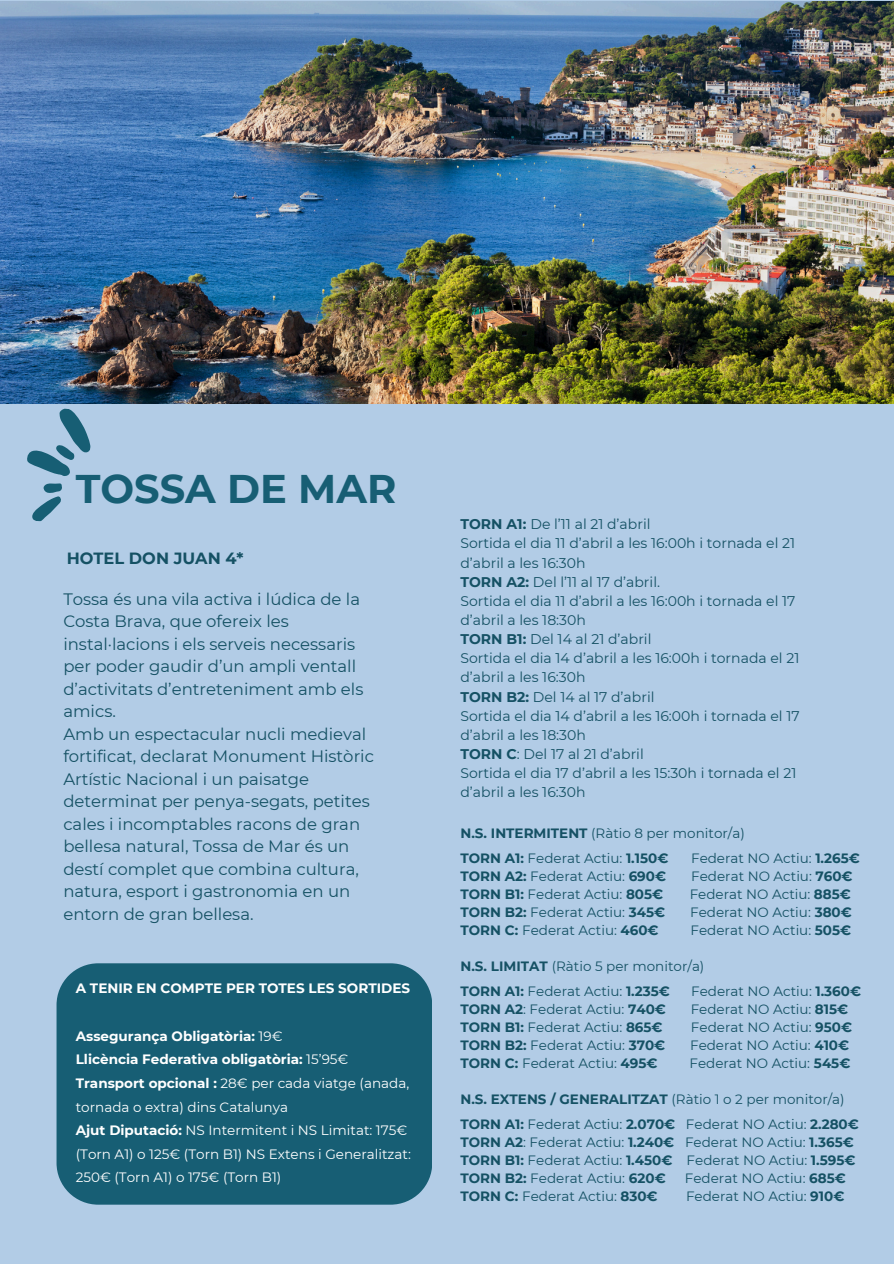
<style>
.page{position:relative;width:894px;height:1264px;background:#fff}
.page>*{position:absolute;margin:0;border:0;box-sizing:border-box;transform-origin:0 0}
.t1{font:700 39.9px "Montserrat";color:#175e74}
.t2{font:16.5px/22.5px "Montserrat";color:#155164}
.t3{font:700 16.2px "Montserrat";color:#155164}
.t4{font:13.95px/19.2px "Montserrat";color:#155164}
.t5{font:13.5px/24.8px "Montserrat";color:#155164}
.t6{font:13.5px/23.7px "Montserrat";color:#fff}
.t7{font:700 13.5px "Montserrat";color:#fff}
.t8{font:700 13.5px "Montserrat";color:#155164}
.s1{font-weight:400}
.s2{font-weight:700}
</style>
<div class="page">
<div style="left:0;top:0;width:893px;height:1263px;background:#b2cce6"></div>
<img style="left:0;top:2px;width:893px;height:401px">
<svg style="left:17px;top:403px;width:79px;height:119px"></svg>
<div style="left:56px;top:963px;width:376px;height:241px;background:#175e74"></div>
<p class="t1" style="left:76px;top:464px;width:322px">TOSSA DE MAR</p>
<h1 class="t3" style="left:67px;top:548px;width:178px">HOTEL DON JUAN 4*</h1>
<p class="t2" style="left:63px;top:587px;width:312px">Tossa és una vila activa i lúdica de la Costa Brava, que ofereix les instal·lacions i els serveis necessaris per poder gaudir d’un ampli ventall d’activitats d’entreteniment amb els amics.<br>Amb un espectacular nucli medieval fortificat, declarat Monument Històric Artístic Nacional i un paisatge determinat per penya-segats, petites cales i incomptables racons de gran bellesa natural, Tossa de Mar és un destí complet que combina cultura, natura, esport i gastronomia en un entorn de gran bellesa.</p>
<p class="t7" style="left:76px;top:980px;width:336px">A TENIR EN COMPTE PER TOTES LES SORTIDES</p>
<p class="t7" style="left:76px;top:1027px;width:208px">Assegurança Obligatòria: <span class="s1">19€</span></p>
<p class="t7" style="left:76px;top:1051px;width:274px">Llicència Federativa obligatòria: <span class="s1">15’95€</span></p>
<p class="t6" style="left:76px;top:1071px;width:335px"><span class="s2">Transport opcional :</span> 28€ per cada viatge (anada, tornada o extra) dins Catalunya</p>
<p class="t6" style="left:76px;top:1118px;width:336px"><span class="s2">Ajut Diputació:</span> NS Intermitent i NS Limitat: 175€ (Torn A1) o 125€ (Torn B1) NS Extens i Generalitzat:<br>250€ (Torn A1) o 175€ (Torn B1)</p>
<h2 class="t4" style="left:460px;top:514px;width:191px"><span class="s2">TORN A1:</span> De l’11 al 21 d’abril</h2>
<h3 class="t4" style="left:460px;top:534px;width:336px">Sortida el dia 11 d’abril a les 16:00h i tornada el 21 d’abril a les 16:30h</h3>
<h4 class="t4" style="left:460px;top:572px;width:201px"><span class="s2">TORN A2:</span> Del l’11 al 17 d’abril.</h4>
<p class="t4" style="left:460px;top:591px;width:336px">Sortida el dia 11 d’abril a les 16:00h i tornada el 17 d’abril a les 18:30h</p>
<p class="t4" style="left:460px;top:629px;width:192px"><span class="s2">TORN B1:</span> Del 14 al 21 d’abril</p>
<p class="t4" style="left:460px;top:648px;width:340px">Sortida el dia 14 d’abril a les 16:00h i tornada el 21 d’abril a les 16:30h</p>
<p class="t4" style="left:460px;top:687px;width:195px"><span class="s2">TORN B2:</span> Del 14 al 17 d’abril</p>
<p class="t4" style="left:460px;top:706px;width:340px">Sortida el dia 14 d’abril a les 16:00h i tornada el 17 d’abril a les 18:30h</p>
<p class="t4" style="left:460px;top:744px;width:185px"><span class="s2">TORN C</span>: Del 17 al 21 d’abril</p>
<p class="t4" style="left:460px;top:763px;width:337px">Sortida el dia 17 d’abril a les 15:30h i tornada el 21 d’abril a les 16:30h</p>
<p class="t5" style="left:460px;top:820px;width:286px"><span class="s2">N.S. INTERMITENT</span> (Ràtio 8 per monitor/a)</p>
<p class="t8" style="left:460px;top:849px;width:209px">TORN A1: <span class="s1">Federat Actiu:</span> 1.150€</p>
<p class="t5" style="left:691px;top:845px;width:170px">Federat NO Actiu: <span class="s2">1.265€</span></p>
<p class="t5" style="left:460px;top:863px;width:207px"><span class="s2">TORN A2:</span> Federat Actiu: <span class="s2">690€</span></p>
<p class="t5" style="left:691px;top:863px;width:163px">Federat NO Actiu: <span class="s2">760€</span></p>
<p class="t5" style="left:460px;top:881px;width:204px"><span class="s2">TORN B1:</span> Federat Actiu: <span class="s2">805€</span></p>
<p class="t5" style="left:689px;top:881px;width:163px">Federat NO Actiu: <span class="s2">885€</span></p>
<p class="t5" style="left:460px;top:899px;width:206px"><span class="s2">TORN B2:</span> Federat Actiu: <span class="s2">345€</span></p>
<p class="t5" style="left:690px;top:899px;width:163px">Federat NO Actiu: <span class="s2">380€</span></p>
<p class="t5" style="left:460px;top:917px;width:200px"><span class="s2">TORN C:</span> Federat Actiu: <span class="s2">460€</span></p>
<p class="t5" style="left:690px;top:917px;width:162px">Federat NO Actiu: <span class="s2">505€</span></p>
<p class="t5" style="left:460px;top:953px;width:245px"><span class="s2">N.S. LIMITAT</span> (Ràtio 5 per monitor/a)<br><span class="s2">TORN A1:</span> Federat Actiu: <span class="s2">1.235€</span></p>
<p class="t5" style="left:691px;top:978px;width:171px">Federat NO Actiu: <span class="s2">1.360€</span></p>
<p class="t5" style="left:460px;top:996px;width:207px"><span class="s2">TORN A2</span>: Federat Actiu: <span class="s2">740€</span></p>
<p class="t5" style="left:690px;top:996px;width:159px">Federat NO Actiu: <span class="s2">815€</span></p>
<p class="t5" style="left:460px;top:1014px;width:204px"><span class="s2">TORN B1:</span> Federat Actiu: <span class="s2">865€</span></p>
<p class="t5" style="left:690px;top:1014px;width:163px">Federat NO Actiu: <span class="s2">950€</span></p>
<p class="t5" style="left:460px;top:1032px;width:206px"><span class="s2">TORN B2:</span> Federat Actiu: <span class="s2">370€</span></p>
<p class="t5" style="left:690px;top:1032px;width:160px">Federat NO Actiu: <span class="s2">410€</span></p>
<p class="t5" style="left:460px;top:1050px;width:198px"><span class="s2">TORN C:</span> Federat Actiu: <span class="s2">495€</span></p>
<p class="t5" style="left:689px;top:1050px;width:162px">Federat NO Actiu: <span class="s2">545€</span></p>
<p class="t8" style="left:460px;top:1090px;width:385px">N.S. EXTENS / GENERALITZAT <span class="s1">(Ràtio 1 o 2 per monitor/a)</span></p>
<p class="t5" style="left:460px;top:1111px;width:400px"><span class="s2">TORN A1:</span> Federat Actiu: <span class="s2">2.070€</span> Federat NO Actiu: <span class="s2">2.280€</span></p>
<p class="t5" style="left:460px;top:1129px;width:395px"><span class="s2">TORN A2</span>: Federat Actiu: <span class="s2">1.240€</span> Federat NO Actiu: <span class="s2">1.365€</span></p>
<p class="t5" style="left:460px;top:1147px;width:396px"><span class="s2">TORN B1:</span> Federat Actiu: <span class="s2">1.450€</span> Federat NO Actiu: <span class="s2">1.595€</span></p>
<p class="t5" style="left:460px;top:1165px;width:207px"><span class="s2">TORN B2:</span> Federat Actiu: <span class="s2">620€</span></p>
<p class="t5" style="left:684px;top:1165px;width:162px">Federat NO Actiu: <span class="s2">685€</span></p>
<p class="t5" style="left:460px;top:1183px;width:199px"><span class="s2">TORN C:</span> Federat Actiu: <span class="s2">830€</span></p>
<p class="t5" style="left:685px;top:1183px;width:160px">Federat NO Actiu: <span class="s2">910€</span></p>
</div>
